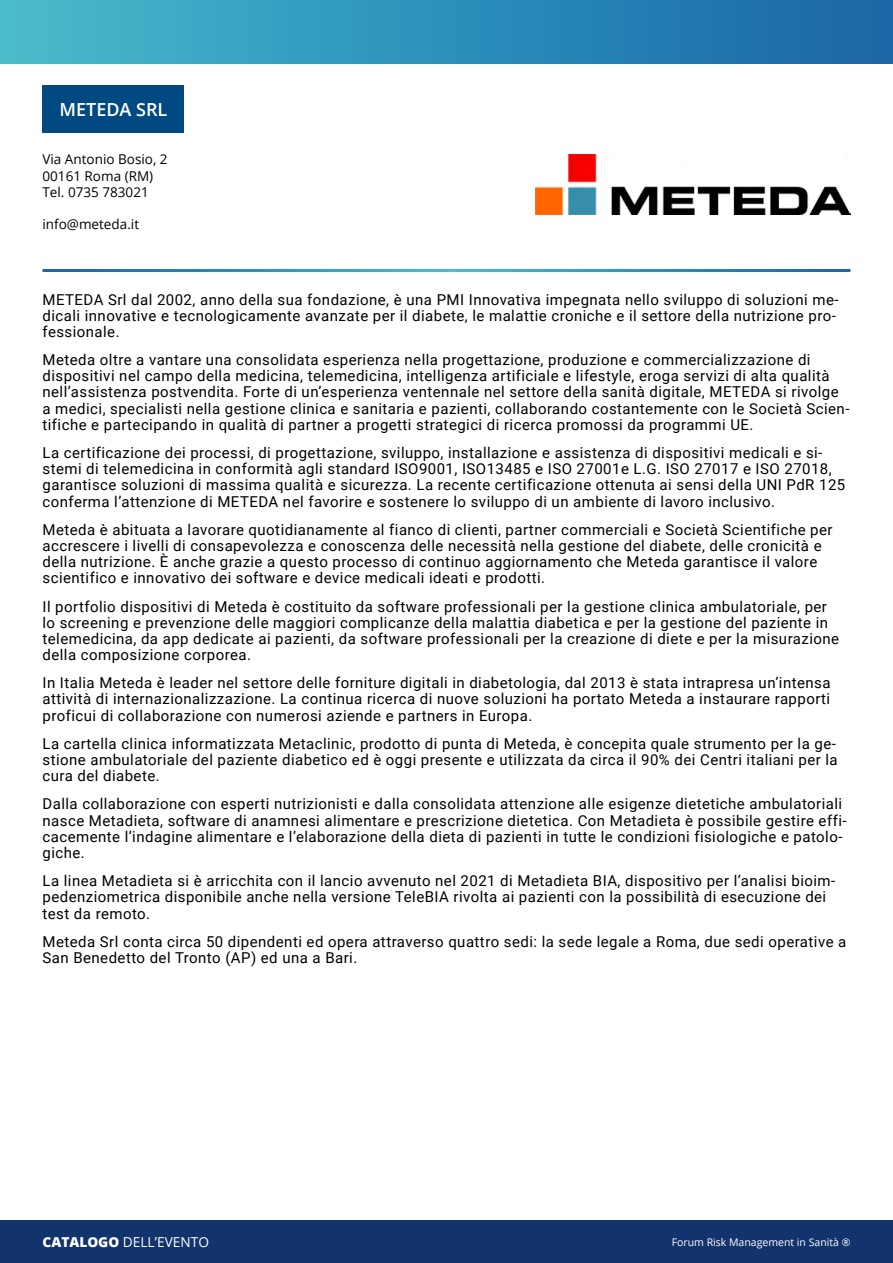
<style>
.page{position:relative;width:893px;height:1263px;background:#fff}
.page>*{position:absolute;margin:0;border:0;box-sizing:border-box;transform-origin:0 0}
.t1{font:600 18px "Open Sans";color:#fff}
.t2{font:15px/16.2px "Roboto";letter-spacing:.03em;color:#000}
.t3{font:13.65px "Open Sans";color:#fff}
.t4{font:13.5px/16.2px "Open Sans";color:#000}
.t5{font:10.5px "Open Sans";color:#fff}
.s1{font-weight:800}
</style>
<div class="page">
<div style="left:0;top:1220px;width:893px;height:43px;background:#13336d"></div>
<div style="left:0;top:0;width:893px;height:64px;background:linear-gradient(to right,#47bccd,#1765a7)"></div>
<div style="left:43px;top:85px;width:141px;height:48px;background:#004a81"></div>
<img style="left:535px;top:154px;width:315px;height:61px">
<p class="t1" style="left:60px;top:97px;width:109px">METEDA SRL</p>
<p class="t4" style="left:43px;top:151px;width:127px">Via Antonio Bosio, 2<br>00161 Roma (RM)<br>Tel. 0735 783021</p>
<p class="t4" style="left:43px;top:216px;width:98px">info@meteda.it</p>
<p class="t2" style="left:43px;top:290px;width:797px">METEDA Srl dal 2002, anno della sua fondazione, è una PMI Innovativa impegnata nello sviluppo di soluzioni me&shy;dicali innovative e tecnologicamente avanzate per il diabete, le malattie croniche e il settore della nutrizione pro&shy;fessionale.</p>
<p class="t2" style="left:43px;top:351px;width:808px">Meteda oltre a vantare una consolidata esperienza nella progettazione, produzione e commercializzazione di dispositivi nel campo della medicina, telemedicina, intelligenza artificiale e lifestyle, eroga servizi di alta qualità nell’assistenza postvendita. Forte di un’esperienza ventennale nel settore della sanità digitale, METEDA si rivolge a medici, specialisti nella gestione clinica e sanitaria e pazienti, collaborando costantemente con le Società Scien&shy;tifiche e partecipando in qualità di partner a progetti strategici di ricerca promossi da programmi UE.</p>
<p class="t2" style="left:43px;top:444px;width:804px">La certificazione dei processi, di progettazione, sviluppo, installazione e assistenza di dispositivi medicali e si&shy;stemi di telemedicina in conformità agli standard ISO9001, ISO13485 e ISO 27001e L.G. ISO 27017 e ISO 27018, garantisce soluzioni di massima qualità e sicurezza. La recente certificazione ottenuta ai sensi della UNI PdR 125 conferma l’attenzione di METEDA nel favorire e sostenere lo sviluppo di un ambiente di lavoro inclusivo.</p>
<p class="t2" style="left:43px;top:521px;width:792px">Meteda è abituata a lavorare quotidianamente al fianco di clienti, partner commerciali e Società Scientifiche per accrescere i livelli di consapevolezza e conoscenza delle necessità nella gestione del diabete, delle cronicità e della nutrizione. È anche grazie a questo processo di continuo aggiornamento che Meteda garantisce il valore scientifico e innovativo dei software e device medicali ideati e prodotti.</p>
<p class="t2" style="left:43px;top:597px;width:798px">Il portfolio dispositivi di Meteda è costituito da software professionali per la gestione clinica ambulatoriale, per lo screening e prevenzione delle maggiori complicanze della malattia diabetica e per la gestione del paziente in telemedicina, da app dedicate ai pazienti, da software professionali per la creazione di diete e per la misurazione della composizione corporea.</p>
<p class="t2" style="left:43px;top:674px;width:790px;text-align:justify">In Italia Meteda è leader nel settore delle forniture digitali in diabetologia, dal 2013 è stata intrapresa un’intensa attività di internazionalizzazione. La continua ricerca di nuove soluzioni ha portato Meteda a instaurare rapporti proficui di collaborazione con numerosi aziende e partners in Europa.</p>
<p class="t2" style="left:43px;top:735px;width:797px;text-align:justify">La cartella clinica informatizzata Metaclinic, prodotto di punta di Meteda, è concepita quale strumento per la ge&shy;stione ambulatoriale del paziente diabetico ed è oggi presente e utilizzata da circa il 90% dei Centri italiani per la cura del diabete.</p>
<p class="t2" style="left:43px;top:795px;width:805px">Dalla collaborazione con esperti nutrizionisti e dalla consolidata attenzione alle esigenze dietetiche ambulatoriali nasce Metadieta, software di anamnesi alimentare e prescrizione dietetica. Con Metadieta è possibile gestire effi&shy;cacemente l’indagine alimentare e l’elaborazione della dieta di pazienti in tutte le condizioni fisiologiche e patolo&shy;giche.</p>
<p class="t2" style="left:43px;top:872px;width:794px">La linea Metadieta si è arricchita con il lancio avvenuto nel 2021 di Metadieta BIA, dispositivo per l’analisi bioim&shy;pedenziometrica disponibile anche nella versione TeleBIA rivolta ai pazienti con la possibilità di esecuzione dei test da remoto.</p>
<p class="t2" style="left:43px;top:933px;width:805px">Meteda Srl conta circa 50 dipendenti ed opera attraverso quattro sedi: la sede legale a Roma, due sedi operative a<br>San Benedetto del Tronto (AP) ed una a Bari.</p>
<p class="t3" style="left:43px;top:1233px;width:168px"><span class="s1">CATALOGO</span> DELL’EVENTO</p>
<p class="t5" style="left:672px;top:1235px;width:180px">Forum Risk Management in Sanità ®</p>
</div>
